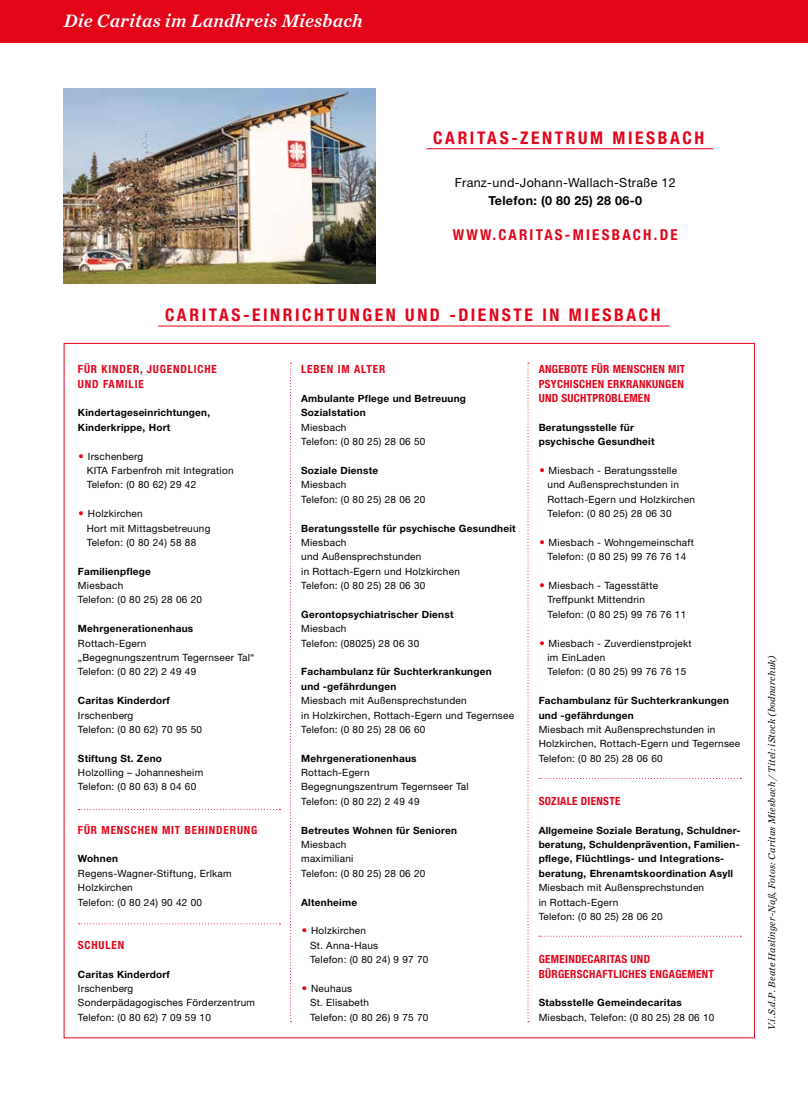
<style>
.page{position:relative;width:808px;height:1110px;background:#fff}
.page>*{position:absolute;margin:0;border:0;box-sizing:border-box;transform-origin:0 0}
.t1{font:italic 18.75px "Chronicle Text G1 Semi";letter-spacing:.015em;color:#fff}
.t2{font:700 condensed 17.5px "Helvetica Neue LT Std";letter-spacing:.145em;color:#e3041a}
.t3{font:700 condensed 15px "Helvetica Neue LT Std";letter-spacing:.15em;color:#e3041a}
.t4{font:12.5px "Helvetica Neue LT Std";letter-spacing:.025em;color:#000}
.t5{font:700 12.5px "Helvetica Neue LT Std";letter-spacing:.025em;color:#000}
.t6{font:700 condensed 11.25px/14.4px "Helvetica Neue LT Std";letter-spacing:.025em;color:#e3041a}
.t7{font:700 condensed 11.25px/14.4px "Helvetica Neue LT Std";letter-spacing:.075em;color:#e3041a}
.t8{font:10px/14.4px "Helvetica Neue LT Std";letter-spacing:.025em;color:#000}
.t9{font:700 10px/14.4px "Helvetica Neue LT Std";letter-spacing:.025em;color:#000}
.t10{font:italic 10px "Chronicle Text G1";letter-spacing:.03em;color:#000}
.s1{font-family:"European Pi Three";color:#e3041a}
</style>
<div class="page">
<div style="left:0;top:0;width:808px;height:43px;background:#e3041a"></div>
<hr style="left:158px;top:325px;width:512px;height:1px;background:#e3041a">
<svg style="left:290px;top:362px;width:2px;height:658px"></svg>
<svg style="left:527px;top:362px;width:2px;height:657px"></svg>
<svg style="left:78px;top:923px;width:202px;height:1px"></svg>
<svg style="left:539px;top:935px;width:202px;height:1px"></svg>
<img style="left:64px;top:89px;width:312px;height:194px">
<hr style="left:426px;top:148px;width:287px;height:1px;background:#e3041a">
<h1 class="t1" style="left:64px;top:6px;width:300px">Die Caritas im Landkreis Miesbach</h1>
<h2 class="t2" style="left:433px;top:127px;width:272px">CARITAS-ZENTRUM MIESBACH</h2>
<p class="t4" style="left:455px;top:175px;width:222px">Franz-und-Johann-Wallach-Straße 12</p>
<p class="t5" style="left:488px;top:192px;width:155px">Telefon: (0 80 25) 28 06-0</p>
<h3 class="t3" style="left:453px;top:225px;width:227px">WWW.CARITAS-MIESBACH.DE</h3>
<h2 class="t2" style="left:165px;top:304px;width:497px">CARITAS-EINRICHTUNGEN UND -DIENSTE IN MIESBACH</h2>
<p class="t7" style="left:78px;top:362px;width:140px">FÜR KINDER, JUGENDLICHE<br>UND FAMILIE</p>
<p class="t9" style="left:78px;top:405px;width:134px">Kindertageseinrichtungen,<br>Kinderkrippe, Hort</p>
<p class="t8" style="left:87px;top:448px;width:148px;text-indent:-9px"><span class="s1">O</span> Irschenberg<br>KITA Farbenfroh mit Integration<br>Telefon: (0 80 62) 29 42</p>
<p class="t8" style="left:87px;top:506px;width:125px;text-indent:-9px"><span class="s1">O</span> Holzkirchen<br>Hort mit Mittagsbetreuung<br>Telefon: (0 80 24) 58 88</p>
<p class="t9" style="left:78px;top:563px;width:75px">Familienpflege</p>
<p class="t8" style="left:78px;top:578px;width:126px">Miesbach<br>Telefon: (0 80 25) 28 06 20</p>
<p class="t9" style="left:78px;top:621px;width:117px">Mehrgenerationenhaus</p>
<p class="t8" style="left:78px;top:635px;width:178px">Rottach-Egern<br>„Begegnungszentrum Tegernseer Tal“<br>Telefon: (0 80 22) 2 49 49</p>
<p class="t9" style="left:78px;top:693px;width:94px">Caritas Kinderdorf</p>
<p class="t8" style="left:78px;top:707px;width:126px">Irschenberg<br>Telefon: (0 80 62) 70 95 50</p>
<p class="t9" style="left:78px;top:750px;width:86px">Stiftung St. Zeno</p>
<p class="t8" style="left:78px;top:765px;width:127px">Holzolling – Johannesheim<br>Telefon: (0 80 63) 8 04 60</p>
<p class="t7" style="left:78px;top:822px;width:181px">FÜR MENSCHEN MIT BEHINDERUNG</p>
<p class="t9" style="left:78px;top:851px;width:41px">Wohnen</p>
<p class="t8" style="left:78px;top:865px;width:155px">Regens-Wagner-Stiftung, Erlkam<br>Holzkirchen<br>Telefon: (0 80 24) 90 42 00</p>
<p class="t7" style="left:78px;top:937px;width:48px">SCHULEN</p>
<p class="t9" style="left:78px;top:966px;width:94px">Caritas Kinderdorf</p>
<p class="t8" style="left:78px;top:980px;width:179px">Irschenberg<br>Sonderpädagogisches Förderzentrum<br>Telefon: (0 80 62) 7 09 59 10</p>
<p class="t7" style="left:301px;top:362px;width:86px">LEBEN IM ALTER</p>
<p class="t9" style="left:301px;top:391px;width:166px">Ambulante Pflege und Betreuung<br>Sozialstation</p>
<p class="t8" style="left:301px;top:420px;width:126px">Miesbach<br>Telefon: (0 80 25) 28 06 50</p>
<p class="t9" style="left:301px;top:463px;width:79px">Soziale Dienste</p>
<p class="t8" style="left:301px;top:477px;width:126px">Miesbach<br>Telefon: (0 80 25) 28 06 20</p>
<p class="t9" style="left:301px;top:520px;width:216px">Beratungsstelle für psychische Gesundheit</p>
<p class="t8" style="left:301px;top:535px;width:160px">Miesbach<br>und Außensprechstunden<br>in Rottach-Egern und Holzkirchen<br>Telefon: (0 80 25) 28 06 30</p>
<p class="t9" style="left:301px;top:606px;width:154px">Gerontopsychiatrischer Dienst</p>
<p class="t8" style="left:301px;top:621px;width:120px">Miesbach<br>Telefon: (08025) 28 06 30</p>
<p class="t9" style="left:301px;top:664px;width:192px">Fachambulanz für Suchterkrankungen und -gefährdungen</p>
<p class="t8" style="left:301px;top:693px;width:214px">Miesbach mit Außensprechstunden<br>in Holzkirchen, Rottach-Egern und Tegernsee<br>Telefon: (0 80 25) 28 06 60</p>
<p class="t9" style="left:301px;top:750px;width:117px">Mehrgenerationenhaus</p>
<p class="t8" style="left:301px;top:765px;width:169px">Rottach-Egern<br>Begegnungszentrum Tegernseer Tal<br>Telefon: (0 80 22) 2 49 49</p>
<p class="t9" style="left:301px;top:822px;width:157px">Betreutes Wohnen für Senioren</p>
<p class="t8" style="left:301px;top:836px;width:126px">Miesbach<br>maximiliani<br>Telefon: (0 80 25) 28 06 20</p>
<p class="t9" style="left:301px;top:894px;width:57px">Altenheime</p>
<p class="t8" style="left:310px;top:923px;width:120px;text-indent:-9px"><span class="s1">O</span> Holzkirchen<br>St. Anna-Haus<br>Telefon: (0 80 24) 9 97 70</p>
<p class="t8" style="left:310px;top:980px;width:120px;text-indent:-9px"><span class="s1">O</span> Neuhaus<br>St. Elisabeth<br>Telefon: (0 80 26) 9 75 70</p>
<p class="t6" style="left:539px;top:362px;width:148px">ANGEBOTE FÜR MENSCHEN MIT<br>PSYCHISCHEN ERKRANKUNGEN<br>UND SUCHTPROBLEMEN</p>
<p class="t9" style="left:539px;top:420px;width:117px">Beratungsstelle für psychische Gesundheit</p>
<p class="t8" style="left:547px;top:463px;width:149px;text-indent:-9px"><span class="s1">O</span> Miesbach - Beratungsstelle und Außensprechstunden in<br>Rottach-Egern und Holzkirchen<br>Telefon: (0 80 25) 28 06 30</p>
<p class="t8" style="left:539px;top:535px;width:157px;text-align:center"><span class="s1">O</span> Miesbach - Wohngemeinschaft<br>Telefon: (0 80 25) 99 76 76 14</p>
<p class="t8" style="left:547px;top:578px;width:140px;text-indent:-9px"><span class="s1">O</span> Miesbach - Tagesstätte<br>Treffpunkt Mittendrin<br>Telefon: (0 80 25) 99 76 76 11</p>
<p class="t8" style="left:547px;top:635px;width:146px;text-indent:-9px"><span class="s1">O</span> Miesbach - Zuverdienstprojekt im EinLaden<br>Telefon: (0 80 25) 99 76 76 15</p>
<p class="t9" style="left:539px;top:693px;width:192px">Fachambulanz für Suchterkrankungen und -gefährdungen</p>
<p class="t8" style="left:539px;top:721px;width:203px">Miesbach mit Außensprechstunden in<br>Holzkirchen, Rottach-Egern und Tegernsee<br>Telefon: (0 80 25) 28 06 60</p>
<p class="t6" style="left:539px;top:793px;width:83px">SOZIALE DIENSTE</p>
<p class="t9" style="left:539px;top:822px;width:203px">Allgemeine Soziale Beratung, Schuldner&shy;beratung, Schuldenprävention, Familien&shy;pflege, Flüchtlings- und Integrations&shy;beratung, Ehrenamtskoordination Asyll</p>
<p class="t8" style="left:539px;top:880px;width:167px">Miesbach mit Außensprechstunden in Rottach-Egern<br>Telefon: (0 80 25) 28 06 20</p>
<p class="t6" style="left:539px;top:951px;width:177px">GEMEINDECARITAS UND<br>BÜRGERSCHAFTLICHES ENGAGEMENT</p>
<p class="t9" style="left:539px;top:995px;width:145px">Stabsstelle Gemeindecaritas</p>
<p class="t8" style="left:539px;top:1009px;width:177px">Miesbach, Telefon: (0 80 25) 28 06 10</p>
<p class="t10" style="left:764px;top:1029px;width:377px;rotate:-90deg">V.i.S.d.P. Beate Haslinger-Naß, Fotos: Caritas Miesbach / Titel: iStock (bodnarchuk)</p>
</div>
